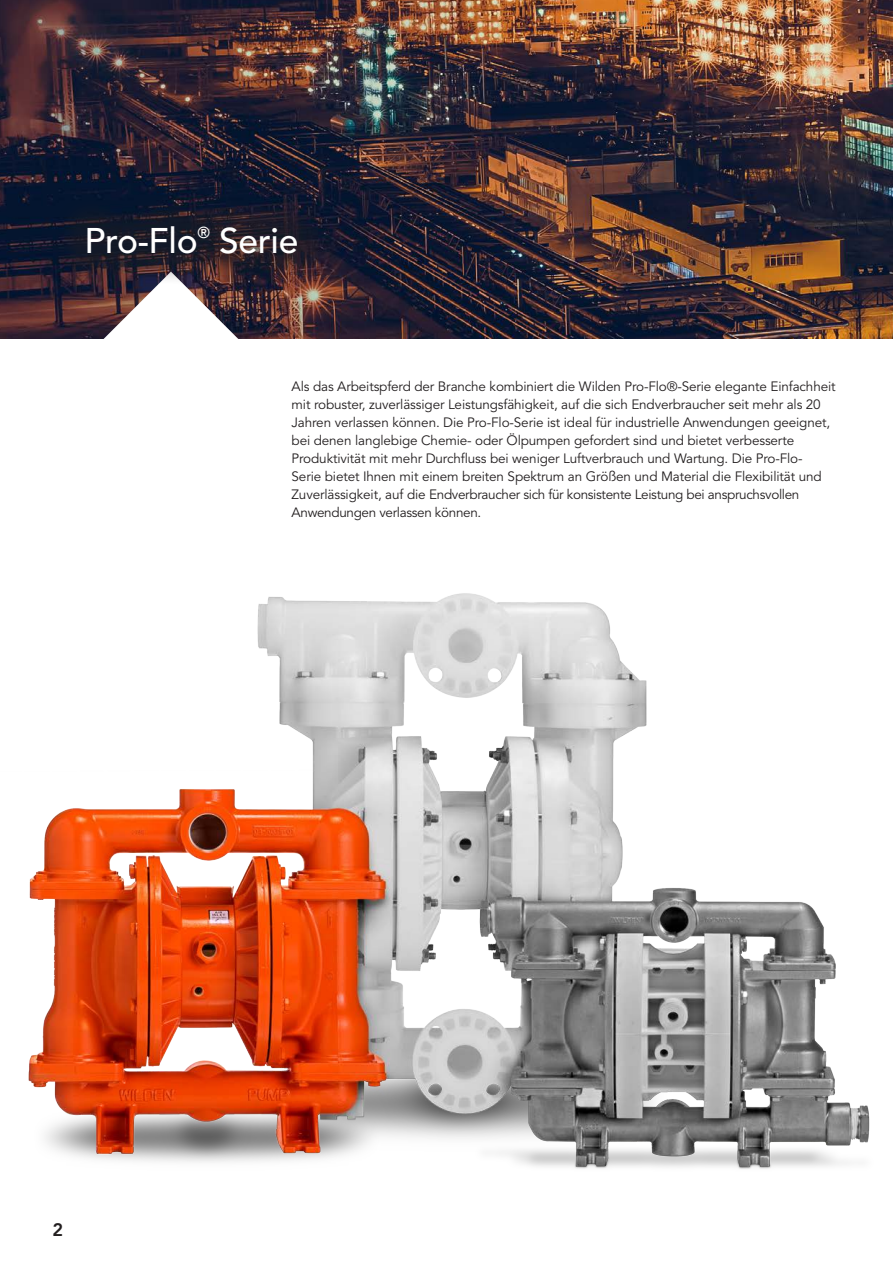
<style>
.page{position:relative;width:893px;height:1263px;background:#fff}
.page>*{position:absolute;margin:0;border:0;box-sizing:border-box;transform-origin:0 0}
.t1{font:500 35.4px "Avenir";letter-spacing:-.01em;color:#fff}
.t2{font:800 18px "Avenir";color:#231f20}
.t3{font:500 15.75px "Avenir";color:#fff}
.Body_Text{font:13.5px/18px "Avenir";letter-spacing:-.01em;color:#231f20}
</style>
<div class="page">
<img style="left:0;top:0;width:893px;height:338px">
<img style="left:101px;top:286px;width:139px;height:53px">
<img style="left:28px;top:593px;width:842px;height:576px">
<div style="left:55px;top:194px;width:275px;height:92px;background:#231f20;opacity:.44"></div>
<p class="t1" style="left:84px;top:220px;width:115px">Pro-Flo</p>
<p class="t3" style="left:197px;top:223px;width:14px">®</p>
<p class="t1" style="left:219px;top:220px;width:81px">Serie</p>
<p class="Body_Text" style="left:292px;top:378px;width:546px">Als das Arbeitspferd der Branche kombiniert die Wilden Pro-Flo®-Serie elegante Einfachheit mit robuster, zuverlässiger Leistungsfähigkeit, auf die sich Endverbraucher seit mehr als 20<br>Jahren verlassen können. Die Pro-Flo-Serie ist ideal für industrielle Anwendungen geeignet, bei denen langlebige Chemie- oder Ölpumpen gefordert sind und bietet verbesserte Produktivität mit mehr Durchfluss bei weniger Luftverbrauch und Wartung. Die Pro-Flo-<br>Serie bietet Ihnen mit einem breiten Spektrum an Größen und Material die Flexibilität und Zuverlässigkeit, auf die Endverbraucher sich für konsistente Leistung bei anspruchsvollen Anwendungen verlassen können.</p>
<h2 class="t2" style="left:53px;top:1219px;width:12px">2</h2>
</div>
